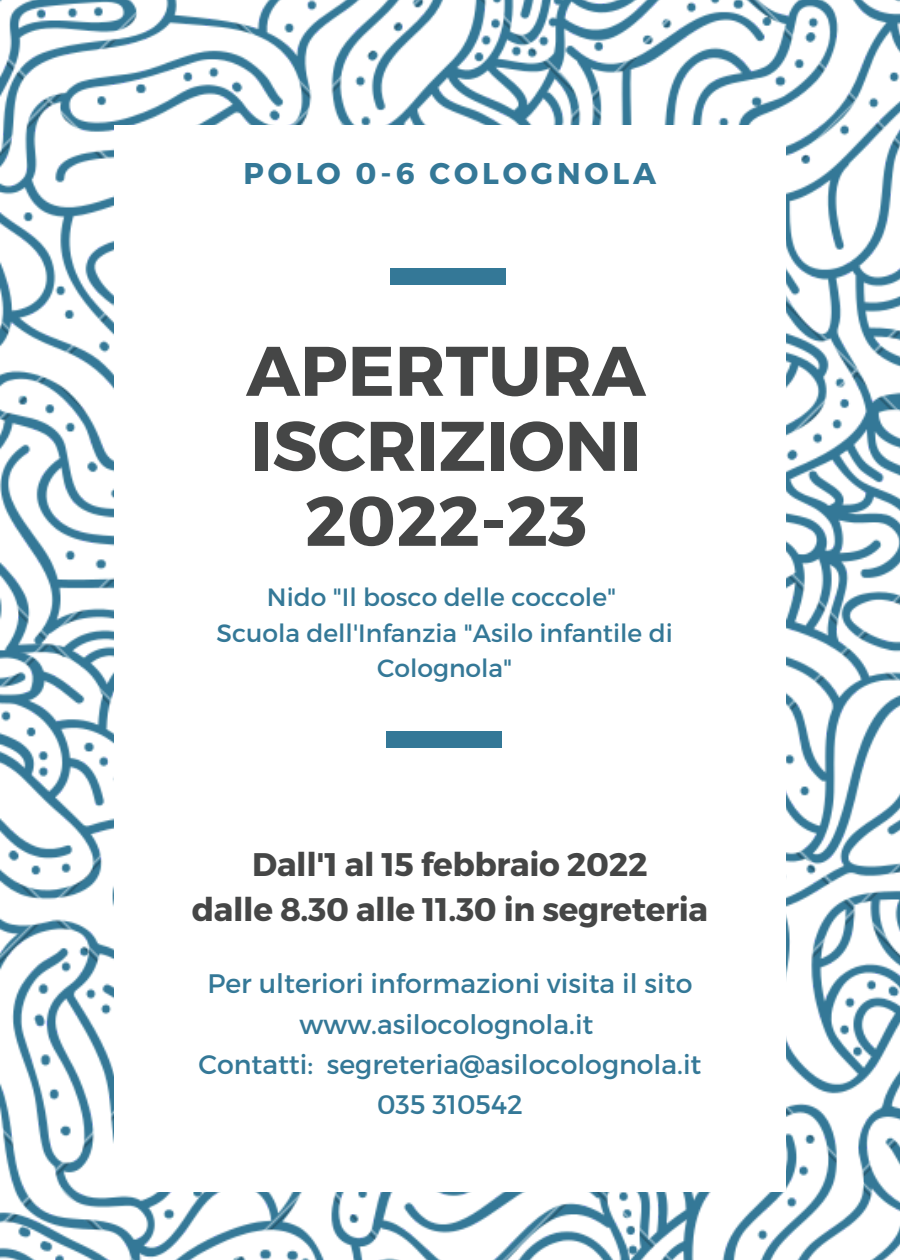
<style>
.page{position:relative;width:900px;height:1260px;background:#fff}
.page>*{position:absolute;margin:0;border:0;box-sizing:border-box;transform-origin:0 0}
.t1{font:700 70px/75px "Montserrat";color:#454646;text-align:center}
.t2{font:700 32.75px "Montserrat";letter-spacing:-.01em;color:#454646}
.t3{font:700 30px "Montserrat";letter-spacing:.13em;color:#347897}
.t4{font:26.75px/40.2px "Montserrat";color:#347897;text-align:center}
.t5{font:25px/35.5px "Montserrat";color:#347897;text-align:center}
</style>
<div class="page">
<img style="left:0;top:0;width:900px;height:1260px">
<div style="left:115px;top:125px;width:671px;height:1067px;background:#fff"></div>
<div style="left:391px;top:268px;width:114px;height:16px;background:#347897"></div>
<div style="left:387px;top:731px;width:114px;height:17px;background:#347897"></div>
<p class="t3" style="left:244px;top:154px;width:414px">POLO 0-6 COLOGNOLA</p>
<p class="t1" style="left:246px;top:330px;width:401px">APERTURA<br>ISCRIZIONI<br>2022-23</p>
<p class="t5" style="left:267px;top:578px;width:351px">Nido "Il bosco delle coccole"</p>
<p class="t5" style="left:216px;top:614px;width:458px">Scuola dell'Infanzia "Asilo infantile di<br>Colognola"</p>
<p class="t2" style="left:252px;top:843px;width:397px">Dall'1 al 15 febbraio 2022</p>
<p class="t2" style="left:192px;top:888px;width:518px">dalle 8.30 alle 11.30 in segreteria</p>
<p class="t4" style="left:208px;top:962px;width:486px">Per ulteriori informazioni visita il sito www.asilocolognola.it</p>
<p class="t4" style="left:198px;top:1043px;width:505px">Contatti: segreteria@asilocolognola.it</p>
<p class="t4" style="left:377px;top:1083px;width:147px">035 310542</p>
</div>
